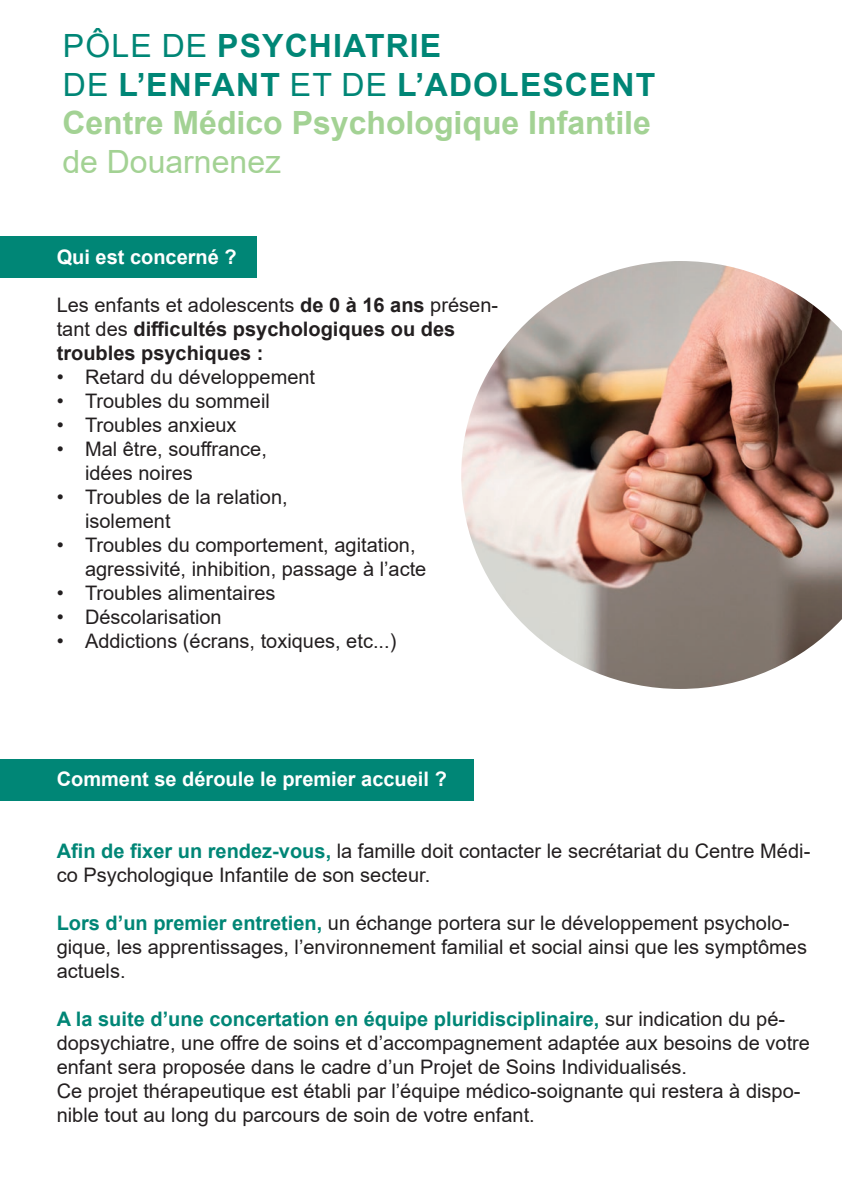
<style>
.page{position:relative;width:842px;height:1191px;background:#fff}
.page>*{position:absolute;margin:0;border:0;box-sizing:border-box;transform-origin:0 0}
.t1{font:700 32px/38.4px "Arial";color:#a3d294}
.t2{font:32px "Arial";color:#a3d294}
.t3{font:20px/24px "Arial";color:#231f20}
.t4{font:700 20px/24px "Arial";color:#231f20}
.t5{font:700 20px "Arial";color:#fff}
.s1{font-weight:400;color:#008676}
.s2{color:#008676}
.s3{font-weight:400}
.s4{font-weight:700;color:#008676}
</style>
<div class="page">
<div style="left:0;top:236px;width:257px;height:42px;background:#008676"></div>
<div style="left:0;top:759px;width:473px;height:41px;background:#008676"></div>
<img style="left:461px;top:261px;width:381px;height:428px">
<h1 class="t1" style="left:62px;top:27px;width:594px"><span class="s1">PÔLE DE</span> <span class="s2">PSYCHIATRIE<br></span><span class="s1">DE</span> <span class="s2">L’ENFANT</span> <span class="s1">ET DE</span> <span class="s2">L’ADOLESCENT<br></span>Centre Médico Psychologique Infantile</h1>
<h1 class="t2" style="left:62px;top:139px;width:220px">de Douarnenez</h1>
<p class="t5" style="left:57px;top:243px;width:182px">Qui est concerné ?</p>
<p class="t4" style="left:57px;top:293px;width:443px"><span class="s3">Les enfants et adolescents</span> de 0 à 16 ans <span class="s3">présen&shy;tant des</span> difficultés psychologiques ou des troubles psychiques :</p>
<p class="t3" style="left:57px;top:365px;width:260px">• Retard du développement</p>
<p class="t3" style="left:57px;top:389px;width:215px">• Troubles du sommeil</p>
<p class="t3" style="left:57px;top:413px;width:181px">• Troubles anxieux</p>
<p class="t3" style="left:85px;top:437px;width:183px;text-indent:-28px">• Mal être, souffrance, idées noires</p>
<p class="t3" style="left:85px;top:485px;width:204px;text-indent:-28px">• Troubles de la relation, isolement</p>
<p class="t3" style="left:85px;top:533px;width:343px;text-indent:-28px">• Troubles du comportement, agitation, agressivité, inhibition, passage à l’acte</p>
<p class="t3" style="left:57px;top:581px;width:220px">• Troubles alimentaires</p>
<p class="t3" style="left:57px;top:605px;width:167px">• Déscolarisation</p>
<p class="t3" style="left:57px;top:629px;width:341px">• Addictions (écrans, toxiques, etc...)</p>
<p class="t5" style="left:57px;top:764px;width:392px">Comment se déroule le premier accueil ?</p>
<p class="t3" style="left:57px;top:838px;width:755px"><span class="s4">Afin de fixer un rendez-vous,</span> la famille doit contacter le secrétariat du Centre Médi&shy;co Psychologique Infantile de son secteur.</p>
<p class="t3" style="left:57px;top:910px;width:752px"><span class="s4">Lors d’un premier entretien,</span> un échange portera sur le développement psycholo&shy;gique, les apprentissages, l’environnement familial et social ainsi que les symptômes actuels.</p>
<p class="t3" style="left:57px;top:1006px;width:755px"><span class="s4">A la suite d’une concertation en équipe pluridisciplinaire,</span> sur indication du pé&shy;dopsychiatre, une offre de soins et d’accompagnement adaptée aux besoins de votre enfant sera proposée dans le cadre d’un Projet de Soins Individualisés.<br>Ce projet thérapeutique est établi par l’équipe médico-soignante qui restera à dispo&shy;nible tout au long du parcours de soin de votre enfant.</p>
</div>
